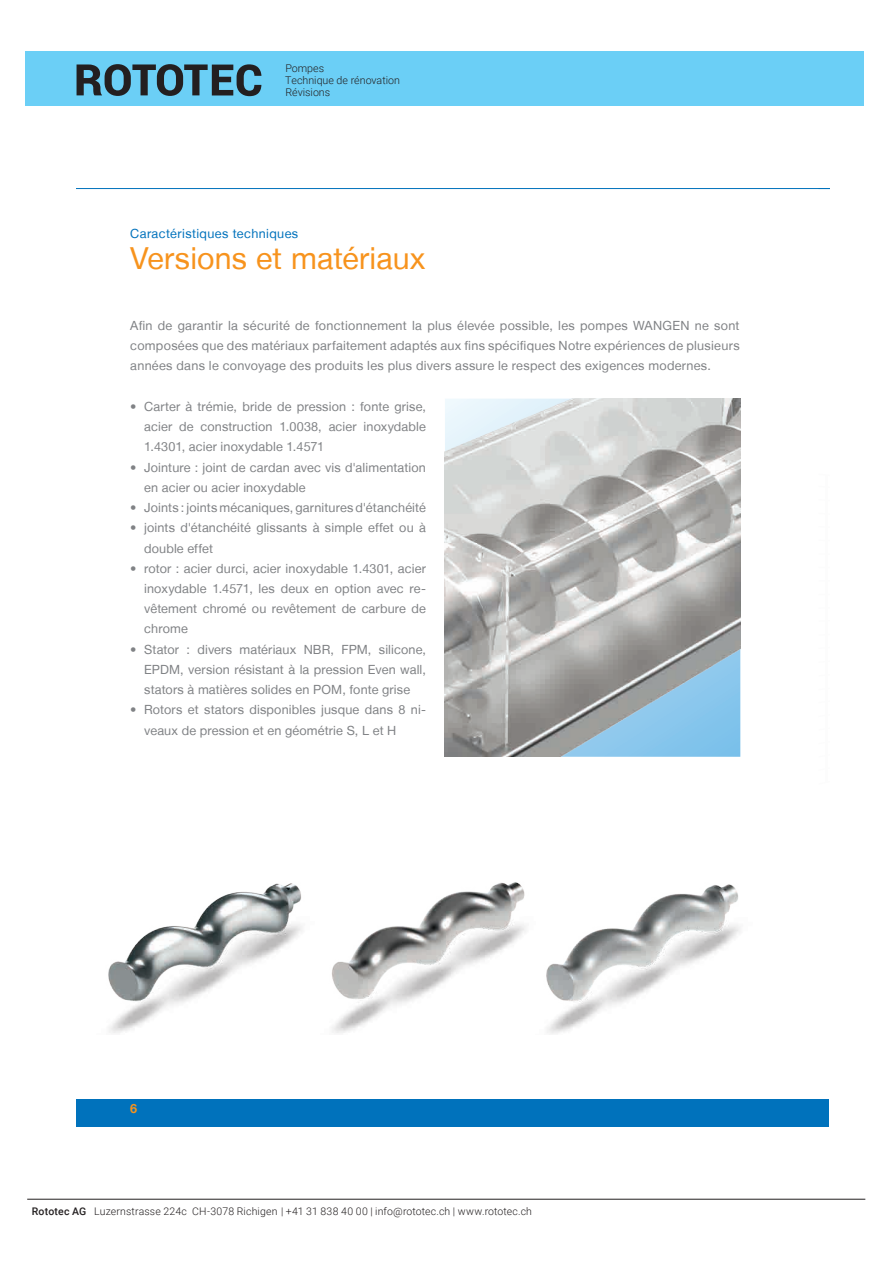
<style>
.page{position:relative;width:893px;height:1263px;background:#fff}
.page>*{position:absolute;margin:0;border:0;box-sizing:border-box;transform-origin:0 0}
.t1{font:30.3px "Helvetica Neue LT";letter-spacing:.005em;color:#f7931d}
.t2{font:12.6px/20.2px "Helvetica Neue LT";letter-spacing:.01em;color:#808285;text-align:justify}
.t3{font:12.6px "Helvetica Neue LT";letter-spacing:.03em;color:#0072bc}
.t4{font:700 12.6px "Helvetica Neue LT";color:#f7931d}
.t5{font:300 10.65px/11.9px "Roboto";color:#231f20}
.t6{font:300 10.5px "Roboto";letter-spacing:.015em;color:#231f20}
.s1{font-weight:500}
</style>
<div class="page">
<hr style="left:27px;top:1199px;width:838px;height:1px;background:#231f20">
<div style="left:25px;top:51px;width:838px;height:54px;background:#6bcff6"></div>
<svg style="left:77px;top:64px;width:184px;height:32px"></svg>
<hr style="left:77px;top:188px;width:752px;height:1px;background:#0072bc">
<div style="left:77px;top:1099px;width:752px;height:27px;background:#0072bc"></div>
<img style="left:445px;top:399px;width:295px;height:358px">
<img style="left:108px;top:882px;width:632px;height:152px">
<p class="t5" style="left:285px;top:62px;width:116px">Pompes<br>Technique de rénovation<br>Révisions</p>
<p class="t3" style="left:130px;top:226px;width:169px">Caractéristiques techniques</p>
<h1 class="t1" style="left:130px;top:240px;width:297px">Versions et matériaux</h1>
<p class="t2" style="left:130px;top:315px;width:611px">Afin de garantir la sécurité de fonctionnement la plus élevée possible, les pompes WANGEN ne sont composées que des matériaux parfaitement adaptés aux fins spécifiques Notre expériences de plusieurs années dans le convoyage des produits les plus divers assure le respect des exigences modernes.</p>
<p class="t2" style="left:144px;top:396px;width:283px;text-indent:-14px">• Carter à trémie, bride de pression : fonte grise, acier de construction 1.0038, acier inoxydable 1.4301, acier inoxydable 1.4571</p>
<p class="t2" style="left:144px;top:457px;width:283px;text-indent:-14px">• Jointure : joint de cardan avec vis d'alimentation en acier ou acier inoxydable</p>
<p class="t2" style="left:130px;top:497px;width:297px">• Joints : joints mécaniques, garnitures d'étanchéité</p>
<p class="t2" style="left:144px;top:517px;width:283px;text-indent:-14px">• joints d'étanchéité glissants à simple effet ou à double effet</p>
<p class="t2" style="left:144px;top:558px;width:283px;text-indent:-14px">• rotor : acier durci, acier inoxydable 1.4301, acier inoxydable 1.4571, les deux en option avec re&shy;vêtement chromé ou revêtement de carbure de chrome</p>
<p class="t2" style="left:144px;top:639px;width:283px;text-indent:-14px">• Stator : divers matériaux NBR, FPM, silicone, EPDM, version résistant à la pression Even wall, stators à matières solides en POM, fonte grise</p>
<p class="t2" style="left:144px;top:699px;width:283px;text-indent:-14px">• Rotors et stators disponibles jusque dans 8 ni&shy;veaux de pression et en géométrie S, L et H</p>
<p class="t4" style="left:130px;top:1101px;width:9px">6</p>
<p class="t6" style="left:32px;top:1204px;width:502px"><span class="s1">Rototec AG</span> Luzernstrasse 224c CH-3078 Richigen | +41 31 838 40 00 | info@rototec.ch | www.rototec.ch</p>
</div>
